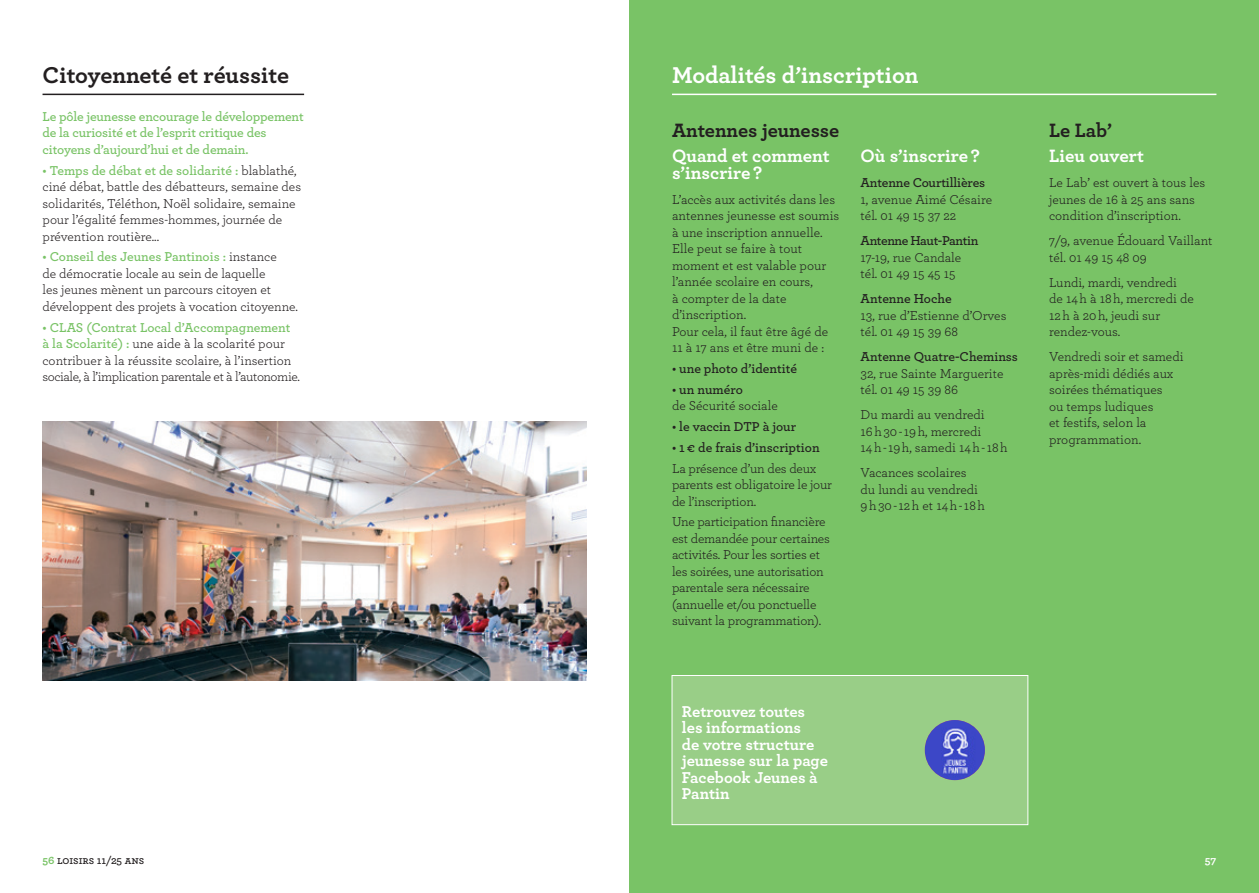
<style>
.page{position:relative;width:1259px;height:893px;background:#fff}
.page>*{position:absolute;margin:0;border:0;box-sizing:border-box;transform-origin:0 0}
.TITRE_niv1_-filet_de{font:700 24px "Archer";color:#fff}
.TITRE_niv1_-filet_de-2{font:700 24px "Archer";letter-spacing:-.01em;color:#231f20}
.TITRE_niv2_-_rien{font:700 20.25px "Archer";color:#231f20}
.TITRE_niv2_-_rien-2{font:700 18.75px/16.5px "Archer";color:#fff}
.TITRE_niv2_-_rien-3{font:700 16.5px/16.5px "Archer";letter-spacing:-.015em;color:#fff}
.TITRE_niv2_-_rien-4{font:13.5px/16.5px "Archer";letter-spacing:-.005em;color:#231f20}
.TITRE_niv2_-_rien-5{font:600 13.5px/16.5px "Archer";color:#79c366}
.TITRE_niv2_-_rien-6{font:600 13.5px "Archer";color:#231f20}
.t1{font:600 11.25px "Archer";color:#231f20}
.t2{font:700 11.25px "Archer";color:#fff}
.s1{font-weight:600;color:#79c366}
.s2{font-weight:600}
.s3{font-weight:700;color:#79c366}
</style>
<div class="page">
<div style="left:629px;top:0;width:630px;height:893px;background:#79c366"></div>
<img style="left:43px;top:421px;width:544px;height:259px">
<hr style="left:43px;top:94px;width:261px;height:1px;background:#231f20">
<hr style="left:672px;top:94px;width:544px;height:1px;background:#fff">
<div style="left:671px;top:675px;width:357px;height:150px;background:#99ce87;border:1px solid #fff"></div>
<img style="left:925px;top:720px;width:60px;height:60px;border-radius:30px">
<p class="TITRE_niv1_-filet_de-2" style="left:43px;top:56px;width:248px">Citoyenneté et réussite</p>
<p class="TITRE_niv2_-_rien-5" style="left:43px;top:107px;width:263px">Le pôle jeunesse encourage le développement de la curiosité et de l’esprit critique des citoyens d’aujourd’hui et de demain.</p>
<p class="TITRE_niv2_-_rien-4" style="left:43px;top:161px;width:260px"><span class="s1">• Temps de débat et de solidarité :</span> blablathé, ciné débat, battle des débatteurs, semaine des solidarités, Téléthon, Noël solidaire, semaine pour l’égalité femmes-hommes, journée de prévention routière...</p>
<p class="TITRE_niv2_-_rien-4" style="left:43px;top:248px;width:257px"><span class="s1">• Conseil des Jeunes Pantinois :</span> instance<br>de démocratie locale au sein de laquelle<br>les jeunes mènent un parcours citoyen et développent des projets à vocation citoyenne.</p>
<p class="TITRE_niv2_-_rien-4" style="left:43px;top:318px;width:259px"><span class="s1">• CLAS (Contrat Local d’Accompagnement à la Scolarité) :</span> une aide à la scolarité pour contribuer à la réussite scolaire, à l’insertion sociale, à l’implication parentale et à l’autonomie.</p>
<p class="TITRE_niv1_-filet_de" style="left:672px;top:56px;width:248px">Modalités d’inscription</p>
<p class="TITRE_niv2_-_rien" style="left:672px;top:115px;width:169px">Antennes jeunesse</p>
<p class="TITRE_niv2_-_rien-2" style="left:672px;top:147px;width:159px">Quand et comment s’inscrire ?</p>
<p class="TITRE_niv2_-_rien-4" style="left:672px;top:190px;width:169px">L’accès aux activités dans les antennes jeunesse est soumis à une inscription annuelle.<br>Elle peut se faire à tout moment et est valable pour l’année scolaire en cours,<br>à compter de la date d’inscription.<br>Pour cela, il faut être âgé de<br>11 à 17 ans et être muni de :</p>
<p class="TITRE_niv2_-_rien-6" style="left:672px;top:358px;width:127px">• une photo d’identité</p>
<p class="TITRE_niv2_-_rien-4" style="left:672px;top:380px;width:107px"><span class="s2">• un numéro<br></span>de Sécurité sociale</p>
<p class="TITRE_niv2_-_rien-6" style="left:672px;top:416px;width:126px">• le vaccin DTP à jour</p>
<p class="TITRE_niv2_-_rien-6" style="left:672px;top:437px;width:149px">• 1 € de frais d’inscription</p>
<p class="TITRE_niv2_-_rien-4" style="left:672px;top:459px;width:161px">La présence d’un des deux parents est obligatoire le jour de l’inscription.</p>
<p class="TITRE_niv2_-_rien-4" style="left:672px;top:513px;width:159px">Une participation financière est demandée pour certaines activités. Pour les sorties et les soirées, une autorisation parentale sera nécessaire (annuelle et/ou ponctuelle suivant la programmation).</p>
<p class="TITRE_niv2_-_rien-2" style="left:860px;top:146px;width:121px">Où s’inscrire ?</p>
<p class="TITRE_niv2_-_rien-4" style="left:860px;top:174px;width:133px"><span class="s2">Antenne Courtillières<br></span>1, avenue Aimé Césaire tél. 01 49 15 37 22</p>
<p class="TITRE_niv2_-_rien-4" style="left:860px;top:232px;width:119px"><span class="s2">Antenne Haut-Pantin<br></span>17-19, rue Candale tél. 01 49 15 45 15</p>
<p class="TITRE_niv2_-_rien-4" style="left:860px;top:290px;width:147px"><span class="s2">Antenne Hoche<br></span>13, rue d’Estienne d’Orves tél. 01 49 15 39 68</p>
<p class="TITRE_niv2_-_rien-4" style="left:860px;top:348px;width:159px"><span class="s2">Antenne Quatre-Cheminss<br></span>32, rue Sainte Marguerite tél. 01 49 15 39 86</p>
<p class="TITRE_niv2_-_rien-4" style="left:860px;top:406px;width:148px">Du mardi au vendredi<br>16h30-19h, mercredi<br>14h-19h, samedi 14h-18h</p>
<p class="TITRE_niv2_-_rien-4" style="left:860px;top:464px;width:126px">Vacances scolaires<br>du lundi au vendredi<br>9h30-12h et 14h-18h</p>
<p class="TITRE_niv2_-_rien" style="left:1049px;top:115px;width:64px">Le Lab’</p>
<p class="TITRE_niv2_-_rien-2" style="left:1049px;top:147px;width:96px">Lieu ouvert</p>
<p class="TITRE_niv2_-_rien-4" style="left:1049px;top:174px;width:158px">Le Lab’ est ouvert à tous les jeunes de 16 à 25 ans sans condition d’inscription.</p>
<p class="TITRE_niv2_-_rien-4" style="left:1049px;top:232px;width:165px">7/9, avenue Édouard Vaillant tél. 01 49 15 48 09</p>
<p class="TITRE_niv2_-_rien-4" style="left:1049px;top:273px;width:146px">Lundi, mardi, vendredi de 14h à 18h, mercredi de<br>12h à 20h, jeudi sur rendez-vous.</p>
<p class="TITRE_niv2_-_rien-4" style="left:1049px;top:348px;width:136px">Vendredi soir et samedi après-midi dédiés aux soirées thématiques<br>ou temps ludiques<br>et festifs, selon la programmation.</p>
<p class="TITRE_niv2_-_rien-3" style="left:682px;top:702px;width:148px">Retrouvez toutes les informations<br>de votre structure jeunesse sur la page<br>Facebook Jeunes à<br>Pantin</p>
<p class="t1" style="left:43px;top:852px;width:103px"><span class="s3">56</span> loisirs 11/25 ans</p>
<p class="t2" style="left:1204px;top:851px;width:13px">57</p>
</div>
